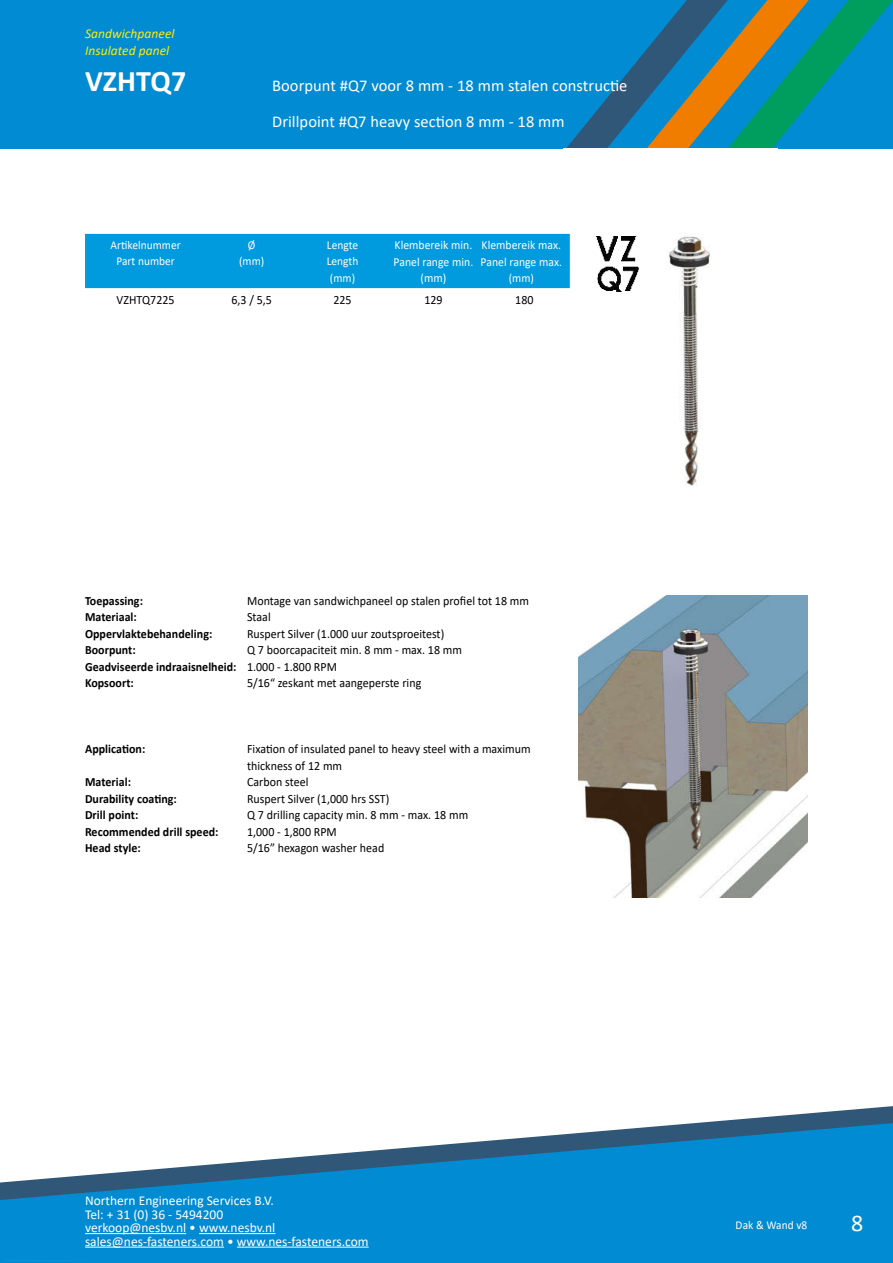
<style>
.page{position:relative;width:893px;height:1263px;background:#fff}
.page>*{position:absolute;margin:0;border:0;box-sizing:border-box;transform-origin:0 0}
.t1{font:700 30px "Calibri";letter-spacing:.005em;color:#fff}
.t2{font:24px "Calibri";color:#fff}
.t3{font:16.5px/36px "Calibri";letter-spacing:.005em;color:#fff}
.t4{font:13.5px/13.5px "Calibri";color:#fff}
.t5{font:italic 13.5px/17px "Calibri";letter-spacing:.005em;color:#fe0}
.t6{font:12.6px/16.5px "Calibri";letter-spacing:.005em;color:#000;scale:.95 1}
.t7{font:700 12.6px "Calibri";letter-spacing:.005em;color:#000;scale:.95 1}
.t8{font:12.3px/16.5px "Calibri";letter-spacing:.005em;color:#fff;text-align:center;scale:.95 1}
.t9{font:12px/16.5px "Calibri";letter-spacing:.005em;color:#fff;text-align:center;scale:.95 1}
.s1{font-weight:700}
</style>
<div class="page">
<div style="left:0;top:0;width:893px;height:149px;background:#008bd2"></div>
<svg style="left:0;top:1106px;width:893px;height:94px"></svg>
<svg style="left:2px;top:1123px;width:891px;height:77px"></svg>
<svg style="left:565px;top:0;width:328px;height:149px"></svg>
<div style="left:0;top:1200px;width:893px;height:63px;background:#008bd2"></div>
<hr style="left:85px;top:1233px;width:101px;height:1px;background:#fff">
<hr style="left:199px;top:1233px;width:76px;height:1px;background:#fff">
<hr style="left:85px;top:1247px;width:139px;height:1px;background:#fff">
<hr style="left:237px;top:1247px;width:132px;height:1px;background:#fff">
<div style="left:85px;top:234px;width:485px;height:54px;background:#009ade"></div>
<img style="left:669px;top:236px;width:41px;height:251px">
<img style="left:578px;top:595px;width:230px;height:302px">
<img style="left:595px;top:236px;width:45px;height:56px">
<p class="t5" style="left:85px;top:24px;width:91px">Sandwichpaneel<br>Insulated panel</p>
<h1 class="t1" style="left:85px;top:60px;width:103px">VZHTQ7</h1>
<h3 class="t3" style="left:272px;top:68px;width:357px">Boorpunt #Q7 voor 8 mm - 18 mm stalen constructie<br>Drillpoint #Q7 heavy section 8 mm - 18 mm</h3>
<p class="t9" style="left:111px;top:236px;width:75px">Artikelnummer<br>Part number</p>
<p class="t9" style="left:239px;top:237px;width:28px">Ø (mm)</p>
<p class="t9" style="left:327px;top:236px;width:35px;text-align:justify">Lengte Length (mm)</p>
<p class="t8" style="left:394px;top:237px;width:85px">Klembereik min.<br>Panel range min. (mm)</p>
<p class="t8" style="left:481px;top:236px;width:87px;text-align:left">Klembereik max.<br>Panel range max.</p>
<p class="t9" style="left:509px;top:270px;width:28px">(mm)</p>
<p class="t6" style="left:117px;top:292px;width:63px">VZHTQ7225</p>
<p class="t6" style="left:231px;top:291px;width:44px">6,3 / 5,5</p>
<p class="t6" style="left:333px;top:292px;width:21px">225</p>
<p class="t6" style="left:424px;top:292px;width:21px">129</p>
<p class="t6" style="left:515px;top:292px;width:21px">180</p>
<p class="t7" style="left:85px;top:592px;width:62px">Toepassing:</p>
<p class="t6" style="left:247px;top:592px;width:298px">Montage van sandwichpaneel op stalen profiel tot 18 mm</p>
<p class="t7" style="left:85px;top:608px;width:56px">Materiaal:</p>
<p class="t6" style="left:247px;top:609px;width:26px">Staal</p>
<p class="t7" style="left:85px;top:625px;width:135px">Oppervlaktebehandeling:</p>
<p class="t6" style="left:247px;top:625px;width:209px">Ruspert Silver (1.000 uur zoutsproeitest)</p>
<p class="t7" style="left:85px;top:641px;width:55px">Boorpunt:</p>
<p class="t6" style="left:85px;top:641px;width:398px;text-indent:162px">Q 7 boorcapaciteit min. 8 mm - max. 18 mm<br><span class="s1">Geadviseerde indraaisnelheid:</span> 1.000 - 1.800 RPM<br><span class="s1">Kopsoort:</span></p>
<p class="t6" style="left:247px;top:675px;width:185px">5/16“ zeskant met aangeperste ring</p>
<p class="t7" style="left:85px;top:740px;width:65px">Application:</p>
<p class="t6" style="left:247px;top:741px;width:300px">Fixation of insulated panel to heavy steel with a maximum thickness of 12 mm</p>
<p class="t7" style="left:85px;top:773px;width:50px">Material:</p>
<p class="t6" style="left:247px;top:774px;width:66px">Carbon steel</p>
<p class="t7" style="left:85px;top:790px;width:98px">Durability coating:</p>
<p class="t6" style="left:247px;top:790px;width:151px">Ruspert Silver (1,000 hrs SST)</p>
<p class="t7" style="left:85px;top:806px;width:58px">Drill point:</p>
<p class="t6" style="left:247px;top:807px;width:234px">Q 7 drilling capacity min. 8 mm - max. 18 mm</p>
<p class="t7" style="left:85px;top:823px;width:142px">Recommended drill speed:</p>
<p class="t6" style="left:247px;top:823px;width:96px">1,000 - 1,800 RPM</p>
<p class="t7" style="left:85px;top:839px;width:60px">Head style:</p>
<p class="t6" style="left:247px;top:840px;width:146px">5/16” hexagon washer head</p>
<p class="t4" style="left:85px;top:1194px;width:285px">Northern Engineering Services B.V.<br>Tel: + 31 (0) 36 - 5494200<br>verkoop@nesbv.nl • www.nesbv.nl sales@nes-fasteners.com • www.nes-fasteners.com</p>
<p class="t9" style="left:736px;top:1217px;width:77px">Dak &amp; Wand v8</p>
<h2 class="t2" style="left:851px;top:1213px;width:14px">8</h2>
</div>
